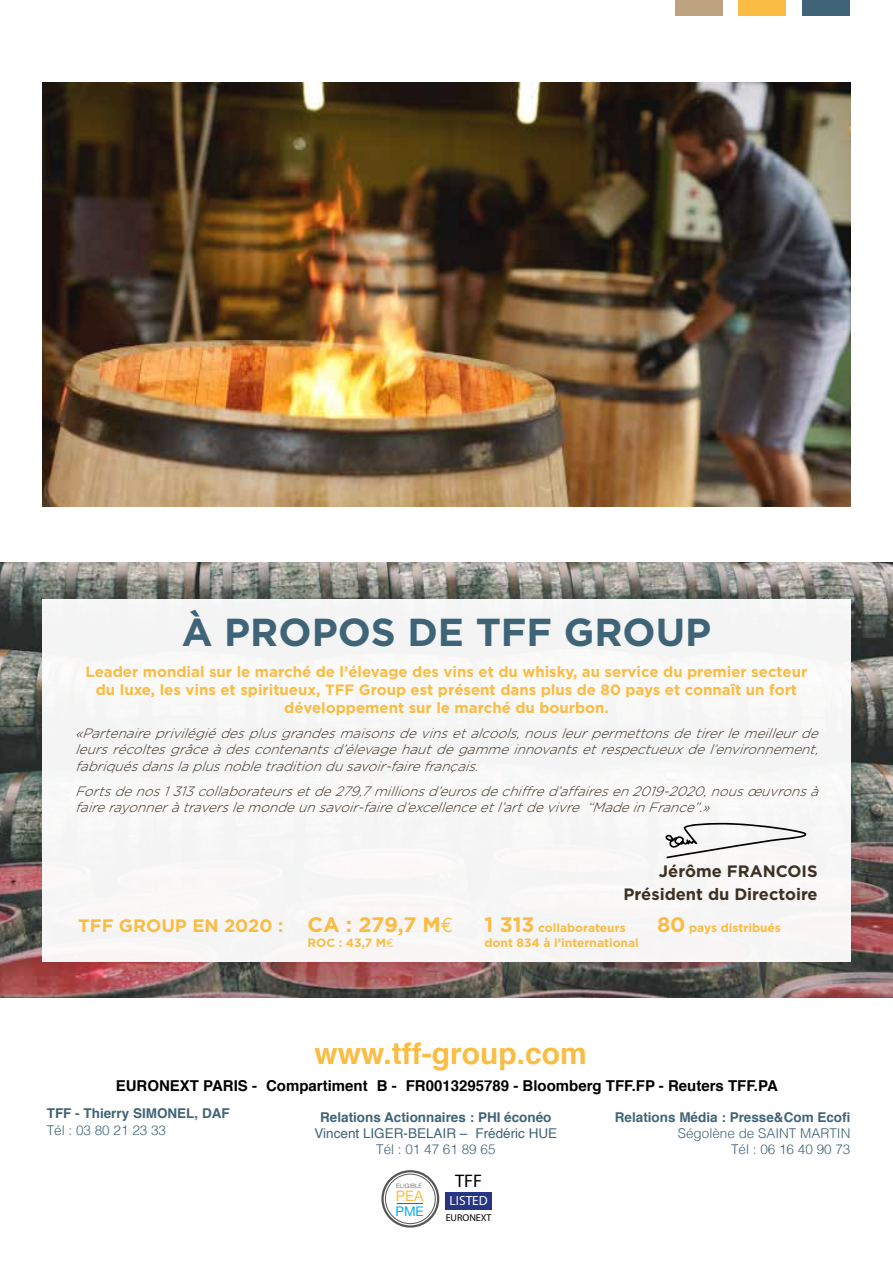
<style>
.page{position:relative;width:893px;height:1263px;background:#fff}
.page>*{position:absolute;margin:0;border:0;box-sizing:border-box;transform-origin:0 0}
.t1{font:700 39px "Gotham";color:#406477}
.t2{font:700 30px "Helvetica";color:#fbbc43}
.t3{font:18.3px "Myriad Pro";color:#000}
.t4{font:700 18px "Gotham";color:#fbbc43}
.t5{font:700 16.5px/22.5px "Gotham";color:#3d3124;text-align:right}
.t6{font:700 15px/18px "Gotham";color:#fbbc43;text-align:center}
.t7{font:700 15px "Helvetica";color:#000}
.t8{font:14.4px "Helvetica Neue";color:#fbbc43}
.t9{font:italic 300 13.5px/16.5px "Gotham";color:#3d3124;text-align:justify}
.t10{font:700 13.5px "Helvetica";color:#406477}
.t11{font:300 13.5px/16.2px "Helvetica";color:#406477;text-align:right}
.t12{font:13.5px "Helvetica";color:#406477}
.t13{font:13.35px "Helvetica Neue";color:#00b1eb}
.t14{font:13.2px "Myriad Pro";color:#fff}
.t15{font:700 12px "Gotham";color:#fbbc43}
.t16{font:9.9px "Myriad Pro";color:#000}
.t17{font:300 6px "Helvetica";color:#575756}
.s1{font-size:21px}
.s2{font-family:"Euro Mono Std";font-weight:400;font-size:21px}
.s3{font-family:"Euro Mono Std";font-weight:400}
</style>
<div class="page">
<div style="left:675px;top:0;width:47px;height:15px;background:#bda37f"></div>
<div style="left:739px;top:0;width:47px;height:15px;background:#fbbc43"></div>
<div style="left:802px;top:0;width:47px;height:15px;background:#406477"></div>
<img style="left:0;top:562px;width:893px;height:436px">
<div style="left:43px;top:600px;width:807px;height:362px;background:#f6f6f6"></div>
<svg style="left:665px;top:823px;width:141px;height:35px"></svg>
<svg style="left:383px;top:1171px;width:55px;height:55px"></svg>
<div style="left:381px;top:1170px;width:58px;height:57px;border:2px solid #575756;border-radius:50%"></div>
<div style="left:385px;top:1174px;width:50px;height:49px;background:#fff;border-radius:50%"></div>
<div style="left:385px;top:1173px;width:51px;height:51px;border:1px solid #575756;border-radius:50%"></div>
<div style="left:445px;top:1192px;width:47px;height:17px;background:#283583"></div>
<svg style="left:397px;top:1203px;width:26px;height:1px"></svg>
<img style="left:43px;top:83px;width:807px;height:423px">
<h1 class="t1" style="left:182px;top:610px;width:531px">À PROPOS DE TFF GROUP</h1>
<p class="t6" style="left:86px;top:662px;width:723px">Leader mondial sur le marché de l’élevage des vins et du whisky, au service du premier secteur du luxe, les vins et spiritueux, TFF Group est présent dans plus de 80 pays et connaît un fort développement sur le marché du bourbon.</p>
<p class="t9" style="left:75px;top:725px;width:749px">«Partenaireprivilégiédesplusgrandesmaisonsdevinsetalcools,nousleurpermettonsdetirerlemeilleurde leursrécoltesgrâceàdescontenantsd’élevagehautdegammeinnovantsetrespectueuxdel’environnement, fabriquésdanslaplusnobletraditiondusavoir-fairefrançais.</p>
<p class="t9" style="left:75px;top:783px;width:749px">Fortsdenos1313collaborateursetde279,7millionsd’eurosdechiffred’affairesen2019-2020,nousœuvronsà fairerayonneràtraverslemondeunsavoir-faired’excellenceetl’artdevivre “MadeinFrance”.»</p>
<p class="t5" style="left:623px;top:860px;width:196px">Jérôme FRANCOIS<br>Président du Directoire</p>
<h3 class="t4" style="left:78px;top:915px;width:377px">TFF GROUP EN 2020 : <span class="s1">CA : 279,7 M</span><span class="s2">€</span></h3>
<p class="t15" style="left:484px;top:921px;width:143px"><span class="s1">1 313</span> collaborateurs</p>
<p class="t15" style="left:657px;top:921px;width:125px"><span class="s1">80</span> pays distribués</p>
<p class="t15" style="left:307px;top:935px;width:88px">ROC : 43,7 M<span class="s3">€</span></p>
<p class="t15" style="left:484px;top:935px;width:156px">dont 834 à l’international</p>
<h2 class="t2" style="left:315px;top:1029px;width:274px">www.tff-group.com</h2>
<p class="t7" style="left:116px;top:1073px;width:664px">EURONEXT PARIS - Compartiment B - FR0013295789 - Bloomberg TFF.FP - Reuters TFF.PA</p>
<p class="t10" style="left:47px;top:1103px;width:185px">TFF - Thierry SIMONEL, DAF</p>
<p class="t11" style="left:47px;top:1121px;width:121px">Tél : 03 80 21 23 33</p>
<p class="t10" style="left:320px;top:1106px;width:233px">Relations Actionnaires : PHI éconéo</p>
<p class="t12" style="left:314px;top:1122px;width:244px">Vincent LIGER-BELAIR – Frédéric HUE</p>
<p class="t11" style="left:376px;top:1140px;width:121px">Tél : 01 47 61 89 65</p>
<p class="t17" style="left:396px;top:1181px;width:28px">ELIGIBLE</p>
<p class="t8" style="left:396px;top:1186px;width:29px">PEA</p>
<p class="t13" style="left:395px;top:1201px;width:30px">PME</p>
<h3 class="t3" style="left:455px;top:1170px;width:29px">TFF</h3>
<p class="t14" style="left:450px;top:1193px;width:40px">LISTED</p>
<p class="t16" style="left:446px;top:1212px;width:47px">EURONEXT</p>
<p class="t10" style="left:615px;top:1106px;width:237px">Relations Média : Presse&amp;Com Ecofi</p>
<p class="t11" style="left:678px;top:1124px;width:174px">Ségolène de SAINT MARTIN<br>Tél : 06 16 40 90 73</p>
</div>
